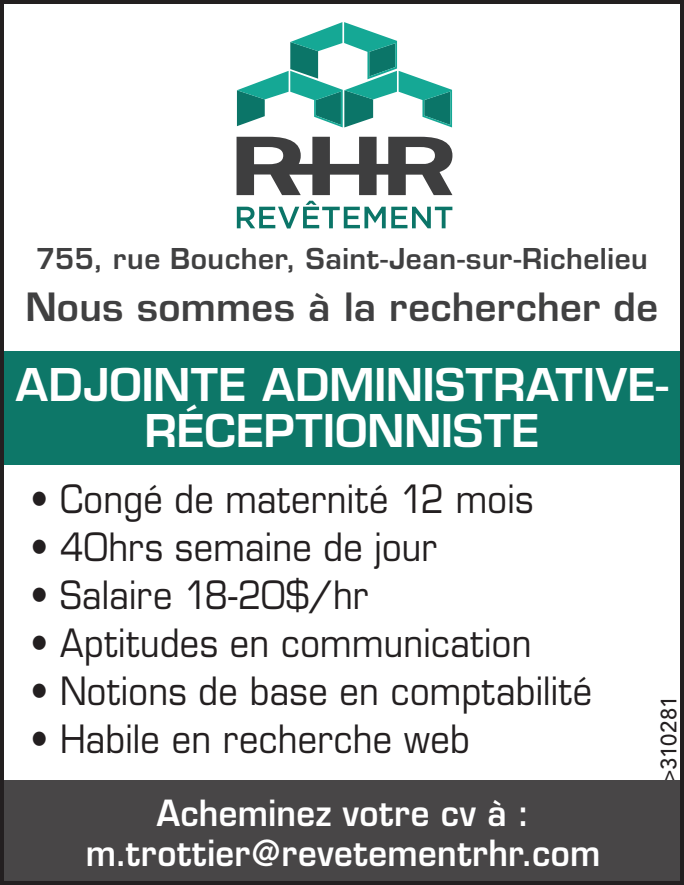
<style>
.page{position:relative;width:684px;height:885px;background:#fff}
.page>*{position:absolute;margin:0;border:0;box-sizing:border-box;transform-origin:0 0}
.t1{font:600 44px/46px "Eurostile LT Std";letter-spacing:-.005em;color:#fff;text-align:center}
.t2{font:38px "Eurostile LT Std";letter-spacing:.01em;color:#231f20;scale:.9 1}
.t3{font:600 38px "Eurostile LT Std";letter-spacing:.01em;color:#404041}
.t4{font:600 35.2px/39.6px "Eurostile LT Std";letter-spacing:.02em;color:#fff;text-align:center;scale:.93 1}
.t5{font:600 28px "Eurostile LT Std";letter-spacing:.02em;color:#404041}
.t6{font:500 22px "Avenir LT Std";color:#231f20}
</style>
<div class="page">
<svg style="left:237px;top:137px;width:215px;height:58px"></svg>
<svg style="left:237px;top:201px;width:215px;height:27px"></svg>
<svg style="left:237px;top:22px;width:215px;height:105px"></svg>
<div style="left:0;top:351px;width:684px;height:113px;background:#0d7768"></div>
<div style="left:3px;top:780px;width:681px;height:105px;background:#484647"></div>
<div style="left:0;top:0;width:684px;height:885px;border:4px solid #231f20"></div>
<p class="t5" style="left:36px;top:241px;width:614px">755, rue Boucher, Saint-Jean-sur-Richelieu</p>
<p class="t3" style="left:25px;top:283px;width:634px">Nous sommes à la rechercher de</p>
<p class="t1" style="left:16px;top:362px;width:654px">ADJOINTE ADMINISTRATIVE-<br>RÉCEPTIONNISTE</p>
<p class="t2" style="left:31px;top:475px;width:560px">• Congé de maternité 12 mois</p>
<p class="t2" style="left:31px;top:523px;width:453px">• 40hrs semaine de jour</p>
<p class="t2" style="left:31px;top:571px;width:377px">• Salaire 18-20$/hr</p>
<p class="t2" style="left:31px;top:619px;width:558px">• Aptitudes en communication</p>
<p class="t2" style="left:31px;top:667px;width:626px">• Notions de base en comptabilité</p>
<p class="t2" style="left:31px;top:715px;width:489px">• Habile en recherche web</p>
<p class="t4" style="left:86px;top:793px;width:555px">Acheminez votre cv à : m.trottier@revetementrhr.com</p>
<p class="t6" style="left:656px;top:784px;width:90px;rotate:-90deg">&gt;310281</p>
</div>
